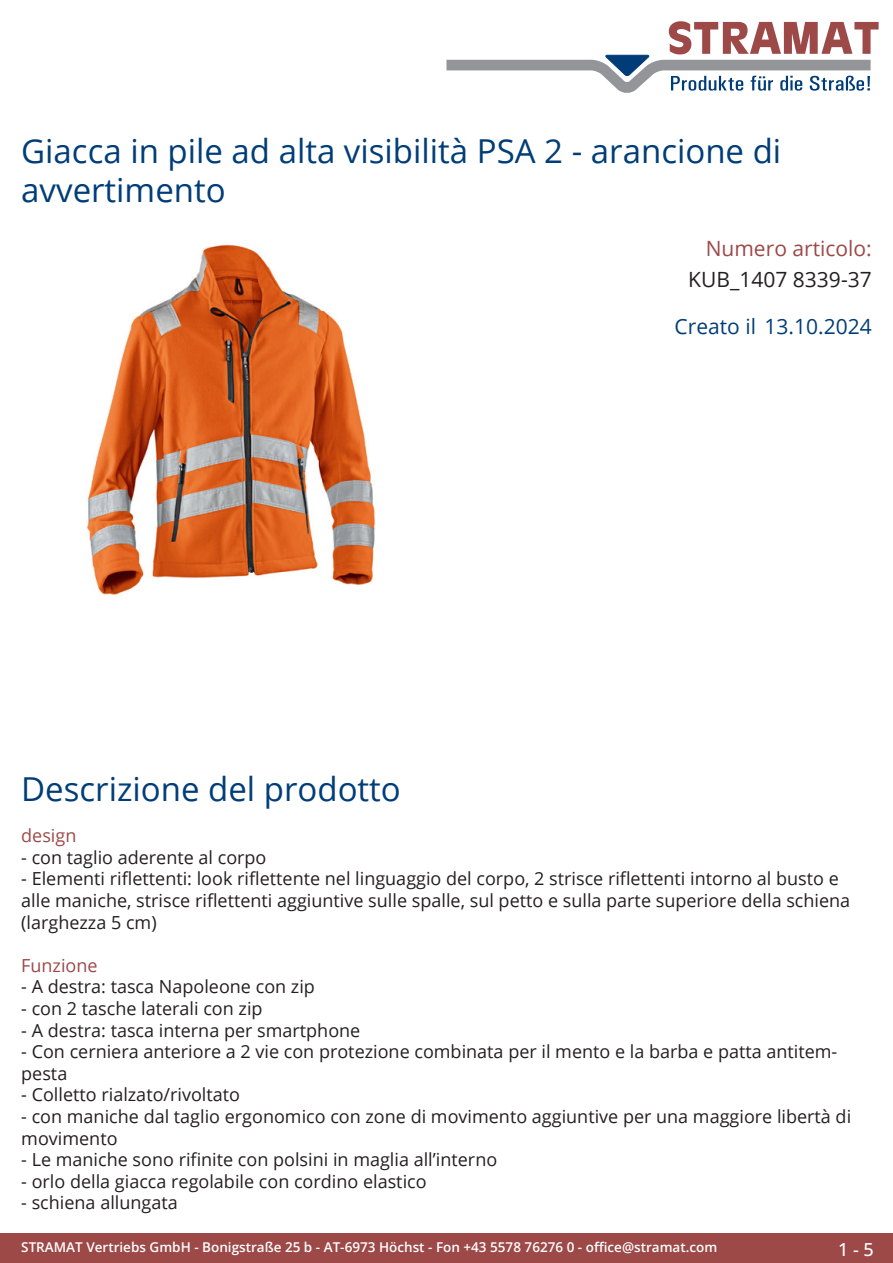
<style>
.page{position:relative;width:893px;height:1263px;background:#fff}
.page>*{position:absolute;margin:0;border:0;box-sizing:border-box;transform-origin:0 0}
.Produkttitel{font:33px/39.6px "Open Sans";color:#003d78}
.Erstellungsdatum{font:21px "Open Sans";color:#003d78}
.TechDaten_Überschrif{font:21px "Open Sans";color:#9c4948}
.TechDaten_Inhalt{font:21px "Open Sans";color:#231f20}
.Beschreibung_Text{font:18px/21.6px "Open Sans";color:#231f20}
.Beschreibung_Text-2{font:18px "Open Sans";color:#9c4948}
.t1{font:500 18px "Open Sans";color:#fff}
.t2{font:600 13.5px "Open Sans";color:#fff}
</style>
<div class="page">
<div style="left:0;top:1233px;width:893px;height:30px;background:#9c4948"></div>
<svg style="left:446px;top:21px;width:433px;height:72px"></svg>
<img style="left:86px;top:244px;width:290px;height:351px">
<p class="Produkttitel" style="left:21px;top:130px;width:761px">Giacca in pile ad alta visibilità PSA 2 - arancione di avvertimento</p>
<p class="TechDaten_Überschrif" style="left:706px;top:234px;width:167px">Numero articolo:</p>
<p class="TechDaten_Inhalt" style="left:688px;top:265px;width:185px">KUB_1407 8339-37</p>
<p class="Erstellungsdatum" style="left:674px;top:312px;width:199px">Creato il 13.10.2024</p>
<p class="Produkttitel" style="left:21px;top:768px;width:381px">Descrizione del prodotto</p>
<p class="Beschreibung_Text-2" style="left:21px;top:823px;width:57px">design</p>
<p class="Beschreibung_Text" style="left:21px;top:846px;width:247px">- con taglio aderente al corpo</p>
<p class="Beschreibung_Text" style="left:21px;top:867px;width:830px">- Elementi riflettenti: look riflettente nel linguaggio del corpo, 2 strisce riflettenti intorno al busto e alle maniche, strisce riflettenti aggiuntive sulle spalle, sul petto e sulla parte superiore della schiena (larghezza 5 cm)</p>
<p class="Beschreibung_Text-2" style="left:21px;top:953px;width:78px">Funzione</p>
<p class="Beschreibung_Text" style="left:21px;top:975px;width:295px">- A destra: tasca Napoleone con zip</p>
<p class="Beschreibung_Text" style="left:21px;top:997px;width:243px">- con 2 tasche laterali con zip</p>
<p class="Beschreibung_Text" style="left:21px;top:1019px;width:341px">- A destra: tasca interna per smartphone</p>
<p class="Beschreibung_Text" style="left:21px;top:1040px;width:816px">- Con cerniera anteriore a 2 vie con protezione combinata per il mento e la barba e patta antitem&shy;pesta</p>
<p class="Beschreibung_Text" style="left:21px;top:1083px;width:220px">- Colletto rialzato/rivoltato</p>
<p class="Beschreibung_Text" style="left:21px;top:1105px;width:831px">- con maniche dal taglio ergonomico con zone di movimento aggiuntive per una maggiore libertà di movimento</p>
<p class="Beschreibung_Text" style="left:21px;top:1148px;width:477px">- Le maniche sono rifinite con polsini in maglia all’interno</p>
<p class="Beschreibung_Text" style="left:21px;top:1170px;width:407px">- orlo della giacca regolabile con cordino elastico</p>
<p class="Beschreibung_Text" style="left:21px;top:1191px;width:158px">- schiena allungata</p>
<p class="t2" style="left:21px;top:1238px;width:698px">STRAMAT Vertriebs GmbH - Bonigstraße 25 b - AT-6973 Höchst - Fon +43 5578 76276 0 - office@stramat.com</p>
<p class="t1" style="left:838px;top:1237px;width:37px">1 - 5</p>
</div>
